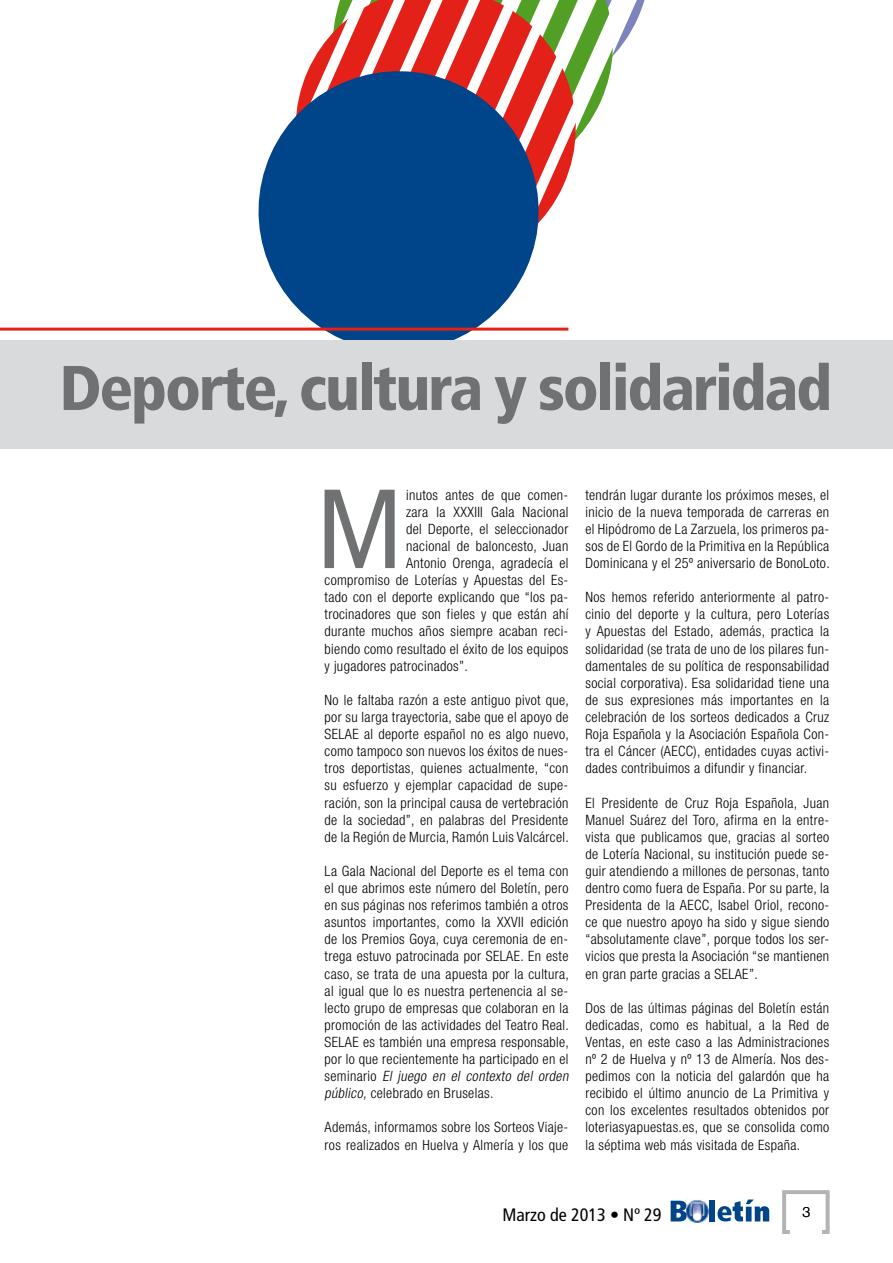
<style>
.page{position:relative;width:893px;height:1263px;background:#fff}
.page>*{position:absolute;margin:0;border:0;box-sizing:border-box;transform-origin:0 0}
.t1{font:condensed 112.2px "Frutiger LT Std";color:#707172}
.t2{font:900 condensed 63px "Frutiger LT Std";letter-spacing:-.035em;color:#707172}
.t3{font:condensed 18px "Frutiger LT Std";color:#000}
.t4{font:300 condensed 14.25px/17.1px "Helvetica Neue LT Std";letter-spacing:.025em;color:#000;text-align:justify}
.t5{font:300 14.25px "Helvetica Neue LT Std";color:#000}
.s1{font-style:italic}
</style>
<div class="page">
<svg style="left:318px;top:0;width:326px;height:196px"></svg>
<svg style="left:239px;top:52px;width:319px;height:288px;fill:#004489"></svg>
<hr style="left:0;top:328px;width:568px;height:3px;background:#e32119">
<div style="left:0;top:340px;width:893px;height:108px;background:#d9dadb"></div>
<svg style="left:782px;top:1190px;width:47px;height:44px"></svg>
<svg style="left:671px;top:1201px;width:15px;height:20px"></svg>
<div style="left:709px;top:1200px;width:6px;height:21px;background:#004489"></div>
<svg style="left:717px;top:1199px;width:52px;height:22px"></svg>
<img style="left:686px;top:1199px;width:23px;height:24px">
<h2 class="t2" style="left:60px;top:350px;width:774px">Deporte, cultura y solidaridad</h2>
<h1 class="t1" style="left:316px;top:464px;width:89px">M</h1>
<p class="t4" style="left:406px;top:486px;width:164px">inutos antes de que comen-</p>
<p class="t4" style="left:406px;top:503px;width:164px">zara la XXXIII Gala Nacional</p>
<p class="t4" style="left:406px;top:520px;width:164px">del Deporte, el seleccionador</p>
<p class="t4" style="left:406px;top:537px;width:164px">nacional de baloncesto, Juan</p>
<p class="t4" style="left:406px;top:554px;width:164px">Antonio Orenga, agradecía el</p>
<p class="t4" style="left:325px;top:571px;width:245px">compromiso de Loterías y Apuestas del Es-</p>
<p class="t4" style="left:325px;top:588px;width:245px">tado con el deporte explicando que “los pa-</p>
<p class="t4" style="left:325px;top:606px;width:245px">trocinadores que son fieles y que están ahí</p>
<p class="t4" style="left:325px;top:623px;width:245px">durante muchos años siempre acaban reci-</p>
<p class="t4" style="left:325px;top:640px;width:245px">biendo como resultado el éxito de los equipos</p>
<p class="t4" style="left:325px;top:657px;width:145px">y jugadores patrocinados”.</p>
<p class="t4" style="left:325px;top:691px;width:246px">No le faltaba razón a este antiguo pivot que, por su larga trayectoria, sabe que el apoyo de SELAE al deporte español no es algo nuevo, como tampoco son nuevos los éxitos de nues&shy;tros deportistas, quienes actualmente, “con su esfuerzo y ejemplar capacidad de supe&shy;ración, son la principal causa de vertebración de la sociedad”, en palabras del Presidente de la Región de Murcia, Ramón Luis Valcárcel.</p>
<p class="t4" style="left:325px;top:862px;width:248px;text-align:left">La Gala Nacional del Deporte es el tema con el que abrimos este número del Boletín, pero en sus páginas nos referimos también a otros asuntos importantes, como la XXVII edición de los Premios Goya, cuya ceremonia de en&shy;trega estuvo patrocinada por SELAE. En este caso, se trata de una apuesta por la cultura, al igual que lo es nuestra pertenencia al se&shy;lecto grupo de empresas que colaboran en la promoción de las actividades del Teatro Real.<br>SELAE es también una empresa responsable, por lo que recientemente ha participado en el s e m i n a r i o <span class="s1">El juego en el contexto del orden público,</span> celebrado en Bruselas.</p>
<p class="t4" style="left:325px;top:1119px;width:245px">Además, informamos sobre los Sorteos Viaje&shy;ros realizados en Huelva y Almería y los que</p>
<p class="t4" style="left:585px;top:486px;width:246px">tendrán lugar durante los próximos meses, el inicio de la nueva temporada de carreras en el Hipódromo de La Zarzuela, los primeros pa&shy;sos de El Gordo de la Primitiva en la República Dominicana y el 25º aniversario de BonoLoto.</p>
<p class="t4" style="left:585px;top:588px;width:245px">Nos hemos referido anteriormente al patro&shy;cinio del deporte y la cultura, pero Loterías y Apuestas del Estado, además, practica la solidaridad (se trata de uno de los pilares fun&shy;damentales de su política de responsabilidad social corporativa). Esa solidaridad tiene una de sus expresiones más importantes en la celebración de los sorteos dedicados a Cruz Roja Española y la Asociación Española Con&shy;tra el Cáncer (AECC), entidades cuyas activi&shy;dades contribuimos a difundir y financiar.</p>
<p class="t4" style="left:585px;top:794px;width:245px">El Presidente de Cruz Roja Española, Juan Manuel Suárez del Toro, afirma en la entre&shy;vista que publicamos que, gracias al sorteo de Lotería Nacional, su institución puede se&shy;guir atendiendo a millones de personas, tanto dentro como fuera de España. Por su parte, la Presidenta de la AECC, Isabel Oriol, recono&shy;ce que nuestro apoyo ha sido y sigue siendo “absolutamente clave”, porque todos los ser&shy;vicios que presta la Asociación “se mantienen en gran parte gracias a SELAE”.</p>
<p class="t4" style="left:585px;top:999px;width:245px">Dos de las últimas páginas del Boletín están dedicadas, como es habitual, a la Red de Ventas, en este caso a las Administraciones nº 2 de Huelva y nº 13 de Almería. Nos des&shy;pedimos con la noticia del galardón que ha recibido el último anuncio de La Primitiva y con los excelentes resultados obtenidos por loteriasyapuestas.es, que se consolida como la séptima web más visitada de España.</p>
<p class="t3" style="left:502px;top:1204px;width:161px">Marzo de 2013 • Nº 29</p>
<p class="t5" style="left:802px;top:1203px;width:9px">3</p>
</div>
